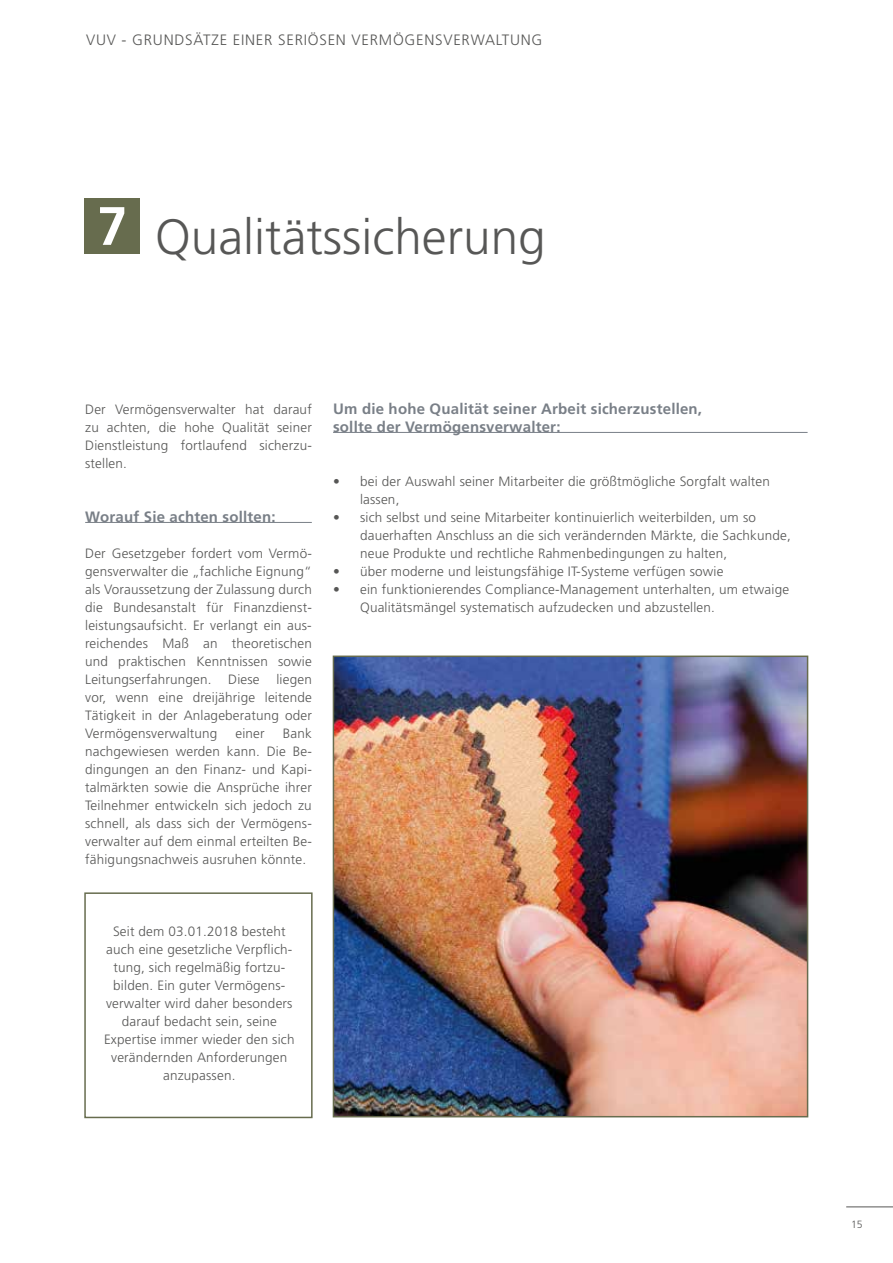
<style>
.page{position:relative;width:893px;height:1263px;background:#fff}
.page>*{position:absolute;margin:0;border:0;box-sizing:border-box;transform-origin:0 0}
.t1{font:300 49.5px "Frutiger LT Std";color:#575756}
.t2{font:700 15px/18px "Frutiger LT Std";letter-spacing:.015em;color:#797f87}
.t3{font:300 15px "Frutiger LT Std";letter-spacing:.05em;color:#575756}
.t4{font:300 13.5px/18px "Frutiger LT Std";letter-spacing:.015em;color:#575756;text-align:justify}
.t5{font:300 10.5px "Frutiger LT Std";color:#575756}
</style>
<div class="page">
<hr style="left:846px;top:1206px;width:47px;height:1px;background:#575756">
<hr style="left:85px;top:522px;width:227px;height:1px;background:#797f87">
<hr style="left:333px;top:432px;width:475px;height:1px;background:#797f87">
<img style="left:336px;top:658px;width:469px;height:456px">
<div style="left:333px;top:655px;width:475px;height:462px;border:2px solid #676c4e"></div>
<div style="left:84px;top:198px;width:56px;height:55px;background:#676c4e"></div>
<div style="left:84px;top:892px;width:229px;height:226px;border:2px solid #676c4e"></div>
<p class="t3" style="left:86px;top:32px;width:458px">VUV - GRUNDSÄTZE EINER SERIÖSEN VERMÖGENSVERWALTUNG</p>
<h1 class="t1" style="left:97px;top:209px;width:450px"><sup>7</sup> Qualitätssicherung</h1>
<p class="t4" style="left:85px;top:401px;width:228px">Der Vermögensverwalter hat darauf zu achten, die hohe Qualität seiner Dienstleistung fortlaufend sicherzu&shy;stellen.</p>
<p class="t2" style="left:85px;top:508px;width:192px">Worauf Sie achten sollten:</p>
<p class="t4" style="left:85px;top:545px;width:228px">Der Gesetzgeber fordert vom Vermö&shy;gensverwalter die „fachliche Eignung“ als Voraussetzung der Zulassung durch die Bundesanstalt für Finanzdienst&shy;leistungsaufsicht. Er verlangt ein aus&shy;reichendes Maß an theoretischen und praktischen Kenntnissen sowie Leitungserfahrungen. Diese liegen vor, wenn eine dreijährige leitende Tätigkeit in der Anlageberatung oder Vermögensverwaltung</p>
<p class="t4" style="left:85px;top:724px;width:228px;text-indent:198px">Bank nachgewiesen werden kann. Die Be&shy;dingungen an den Finanz- und Kapi&shy;talmärkten sowie die Ansprüche ihrer Teilnehmer entwickeln sich jedoch zu schnell, als dass sich der Vermögens&shy;verwalter auf dem einmal erteilten Be&shy;fähigungsnachweis ausruhen könnte.</p>
<p class="t4" style="left:235px;top:724px;width:31px">einer</p>
<p class="t2" style="left:333px;top:400px;width:371px">Um die hohe Qualität seiner Arbeit sicherzustellen, sollte der Vermögensverwalter:</p>
<p class="t4" style="left:360px;top:473px;width:411px;text-indent:-27px">• bei der Auswahl seiner Mitarbeiter die größtmögliche Sorgfalt walten lassen,</p>
<p class="t4" style="left:360px;top:509px;width:432px;text-align:left;text-indent:-27px">• sich selbst und seine Mitarbeiter kontinuierlich weiterbilden, um so dauerhaften Anschluss an die sich verändernden Märkte, die Sachkunde, neue Produkte und rechtliche Rahmenbedingungen zu halten,</p>
<p class="t4" style="left:333px;top:563px;width:392px">• über moderne und leistungsfähige IT-Systeme verfügen sowie</p>
<p class="t4" style="left:360px;top:581px;width:430px;text-indent:-27px">• ein funktionierendes Compliance-Management unterhalten, um etwaige<br>Qualitätsmängel systematisch aufzudecken und abzustellen.</p>
<p class="t4" style="left:104px;top:923px;width:192px;text-align:center">Seit dem 03.01.2018 besteht auch eine gesetzliche Verpflich&shy;tung, sich regelmäßig fortzu&shy;bilden. Ein guter Vermögens&shy;verwalter wird daher besonders darauf bedacht sein, seine<br>Expertise immer wieder den sich verändernden Anforderungen anzupassen.</p>
<p class="t5" style="left:851px;top:1219px;width:13px">15</p>
</div>
